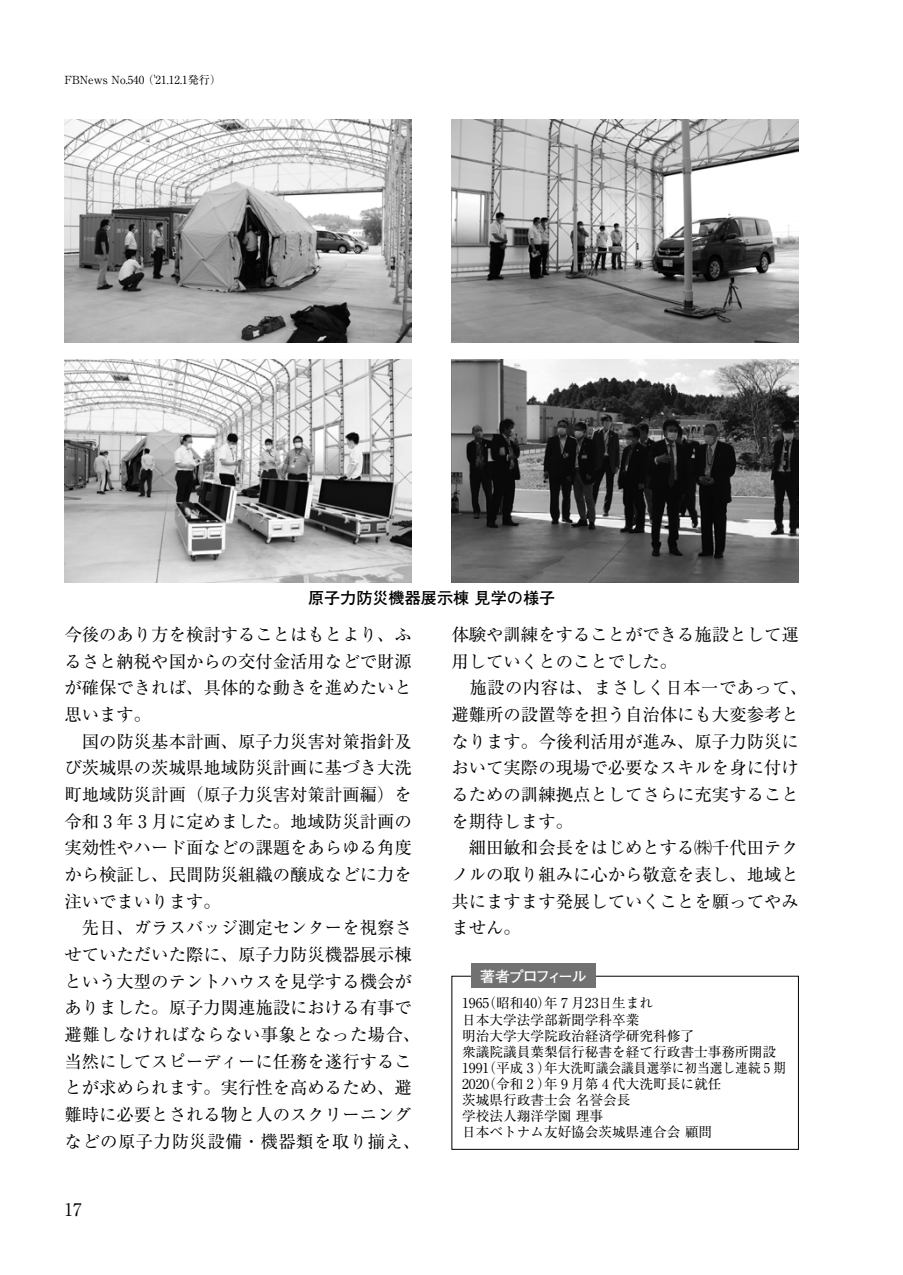
<style>
.page{position:relative;width:903px;height:1275px;background:#fff}
.page>*{position:absolute;margin:0;border:0;box-sizing:border-box;transform-origin:0 0}
.t1{font:17.32px/26.6px "Ryumin Pro";color:#000}
.t2{font:700 16.1px "Futo Go B101 Pro";color:#000}
.t3{font:700 14.88px "Futo Go B101 Pro";letter-spacing:-.08em;color:#fff}
.t4{font:13.65px/16.1px "Ryumin Pro";color:#000}
.t5{font:11.2px "Ryumin Pro";color:#000}
</style>
<div class="page">
<img style="left:64px;top:119px;width:348px;height:223px">
<img style="left:451px;top:119px;width:348px;height:223px">
<img style="left:64px;top:359px;width:348px;height:223px">
<img style="left:451px;top:359px;width:348px;height:223px">
<div style="left:451px;top:976px;width:348px;height:174px;border:1px solid #000"></div>
<div style="left:471px;top:963px;width:124px;height:25px;background:#727171"></div>
<p class="t5" style="left:64px;top:71px;width:158px">FBNews No.540 （'21.12.1発行）</p>
<p class="t2" style="left:308px;top:585px;width:249px">原子力防災機器展示棟見学の様子</p>
<p class="t1" style="left:64px;top:620px;width:357px">今後のあり方を検討することはもとより、ふるさと納税や国からの交付金活用などで財源が確保できれば、具体的な動きを進めたいと思います。<br>　国の防災基本計画、原子力災害対策指針及び茨城県の茨城県地域防災計画に基づき大洗町地域防災計画（原子力災害対策計画編）を令和 3 年 3 月に定めました。地域防災計画の実効性やハード面などの課題をあらゆる角度から検証し、民間防災組織の醸成などに力を注いでまいります。<br>　先日、ガラスバッジ測定センターを視察させていただいた際に、原子力防災機器展示棟という大型のテントハウスを見学する機会がありました。原子力関連施設における有事で避難しなければならない事象となった場合、当然にしてスピーディーに任務を遂行することが求められます。実行性を高めるため、避難時に必要とされる物と人のスクリーニングなどの原子力防災設備・機器類を取り揃え、</p>
<p class="t1" style="left:451px;top:620px;width:357px">体験や訓練をすることができる施設として運用していくとのことでした。<br>　施設の内容は、まさしく日本一であって、避難所の設置等を担う自治体にも大変参考となります。今後利活用が進み、原子力防災において実際の現場で必要なスキルを身に付けるための訓練拠点としてさらに充実することを期待します。<br>　細田敏和会長をはじめとする㈱千代田テクノルの取り組みに心から敬意を表し、地域と共にますます発展していくことを願ってやみません。</p>
<p class="t3" style="left:480px;top:964px;width:108px">著者プロフィール</p>
<p class="t4" style="left:462px;top:994px;width:325px">1965（昭和40）年 7 月23日生まれ<br>日本大学法学部新聞学科卒業<br>明治大学大学院政治経済学研究科修了<br>衆議院議員葉梨信行秘書を経て行政書士事務所開設<br>1991（平成 3 ）年大洗町議会議員選挙に初当選し連続 5 期<br>2020（令和 2 ）年 9 月第 4 代大洗町長に就任<br>茨城県行政書士会 名誉会長<br>学校法人翔洋学園 理事<br>日本ベトナム友好協会茨城県連合会 顧問</p>
<p class="t1" style="left:64px;top:1195px;width:19px">17</p>
</div>
